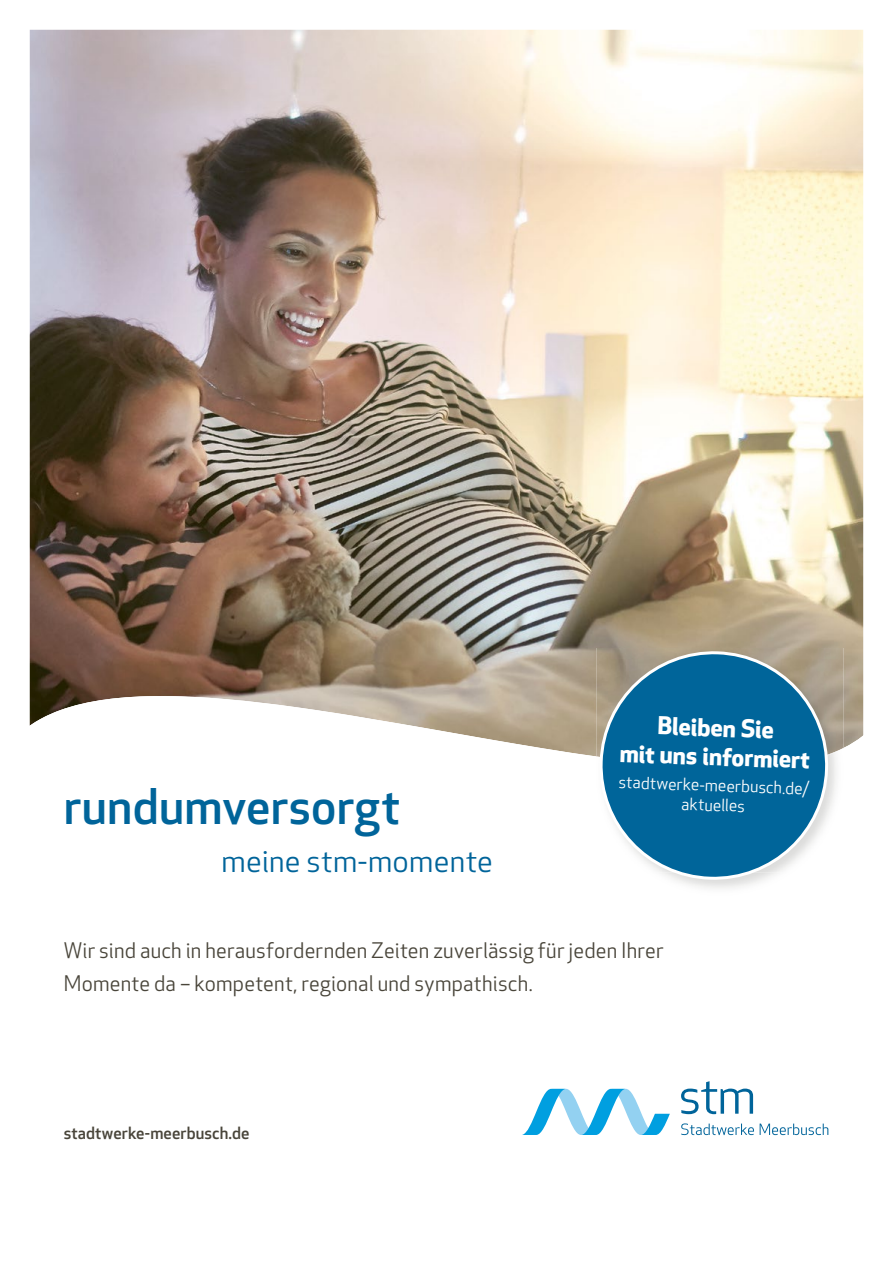
<style>
.page{position:relative;width:893px;height:1263px;background:#fff}
.page>*{position:absolute;margin:0;border:0;box-sizing:border-box;transform-origin:0 0}
.t1{font:500 48px "Apex New";letter-spacing:.005em;color:#00649a}
.t2{font:30px "Apex New";letter-spacing:.01em;color:#00649a}
.t3{font:700 24px/28.8px "Apex New";color:#fff;text-align:center}
.t4{font:21px/33px "Apex New";letter-spacing:.01em;color:#49453a}
.t5{font:16.5px/19.8px "Apex New";color:#fff;text-align:center}
.t6{font:500 16.5px "Apex New";letter-spacing:.005em;color:#49453a}
</style>
<div class="page">
<img style="left:30px;top:30px;width:833px;height:632px">
<svg style="left:29px;top:662px;width:835px;height:34px;background:#907964"></svg>
<svg style="left:29px;top:696px;width:835px;height:60px"></svg>
<svg style="left:681px;top:1081px;width:72px;height:33px"></svg>
<svg style="left:681px;top:1123px;width:73px;height:12px"></svg>
<svg style="left:760px;top:1123px;width:68px;height:12px"></svg>
<svg style="left:522px;top:1089px;width:148px;height:46px"></svg>
<img style="left:832px;top:648px;width:11px;height:100px">
<img style="left:832px;top:748px;width:11px;height:66px">
<svg style="left:596px;top:647px;width:236px;height:234px;background:#3f84a6"></svg>
<h1 class="t1" style="left:64px;top:774px;width:338px">rundumversorgt</h1>
<h2 class="t2" style="left:221px;top:842px;width:273px">meine stm-momente</h2>
<p class="t3" style="left:621px;top:709px;width:192px;rotate:2deg">Bleiben Sie<br>mit uns informiert</p>
<p class="t5" style="left:619px;top:772px;width:194px;rotate:2deg">stadtw erke-meerbusch.de/ aktuelles</p>
<p class="t4" style="left:64px;top:934px;width:601px">Wir sind auch in herausfordernden Zeiten zuverlässig für jeden Ihrer<br>Momente da – kompetent, regional und sympathisch.</p>
<p class="t6" style="left:64px;top:1122px;width:187px">stadtwerke-meerbusch.de</p>
</div>
